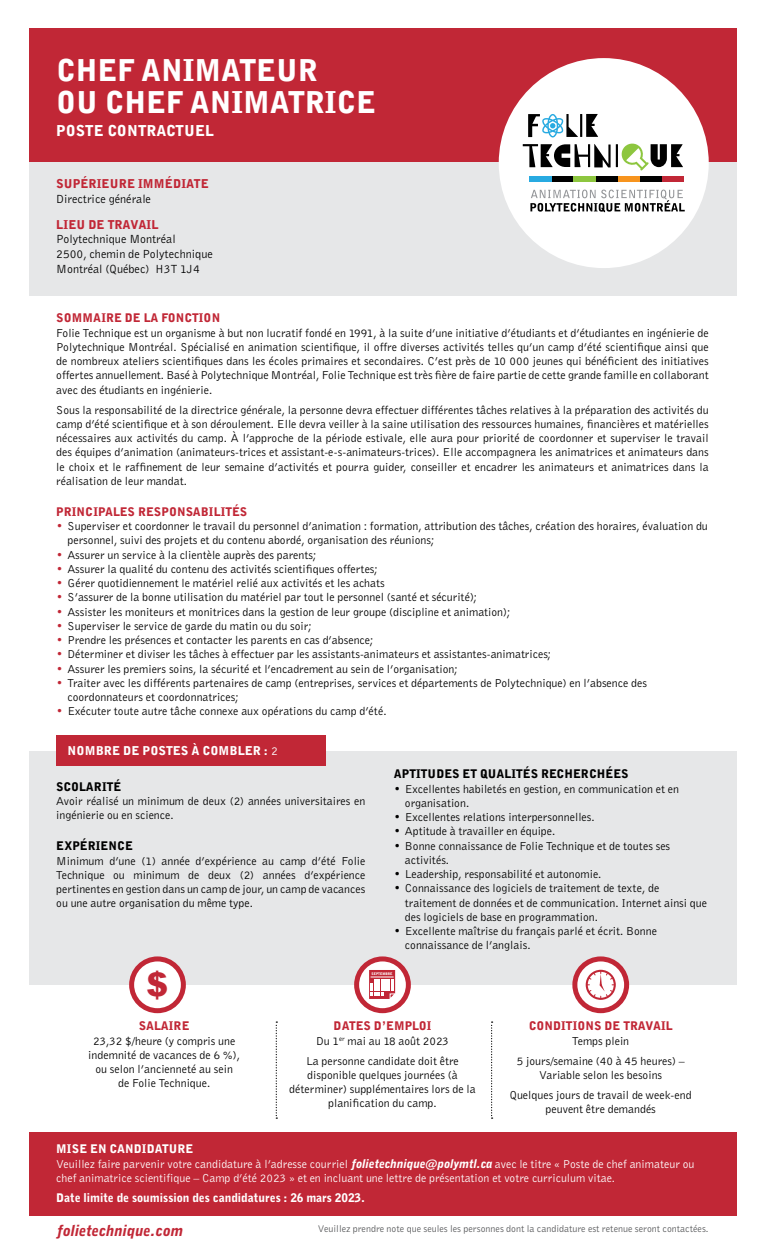
<style>
.page{position:relative;width:765px;height:1260px;background:#fff}
.page>*{position:absolute;margin:0;border:0;box-sizing:border-box;transform-origin:0 0}
.t1{font:900 32.5px "Arial";color:#c12736}
.t2{font:900 30px/32.5px "Bell Gothic";color:#fff}
.t3{font:italic 900 15px "Bell Gothic";color:#c12736}
.t4{font:900 15px "Bell Gothic";letter-spacing:.01em;color:#fff}
.t5{font:12.25px/14.6px "Bell Gothic";color:#000}
.t6{font:900 12.25px "Bell Gothic";letter-spacing:.01em;color:#c12736}
.t7{font:900 12.25px "Bell Gothic";letter-spacing:.01em;color:#fff}
.t8{font:11.88px/14.2px "Bell Gothic";color:#000}
.t9{font:11.88px/14.2px "Bell Gothic";color:#fff}
.t10{font:900 11.88px "Bell Gothic";letter-spacing:.01em;color:#c12736}
.t11{font:900 11.88px "Bell Gothic";letter-spacing:.01em;color:#000}
.t12{font:900 11.88px "Bell Gothic";color:#fff}
.t13{font:10px "Bell Gothic";color:#58595b}
.t14{font:900 3.5px "Bell Gothic";color:#fff}
.s1{color:#c12736}
.s2{font-weight:400}
.s3{font-weight:900;color:#c12736}
.s4{font-weight:900}
.s5{font-weight:900;font-style:italic}
</style>
<div class="page">
<div style="left:29px;top:751px;width:707px;height:234px;background:#e6e7e8"></div>
<div style="left:29px;top:29px;width:707px;height:133px;background:#c12736"></div>
<div style="left:29px;top:1132px;width:707px;height:84px;background:#c12736"></div>
<div style="left:29px;top:162px;width:707px;height:133px;background:#e6e7e8"></div>
<div style="left:502px;top:62px;width:203px;height:202px;background:#fff;border-radius:50%"></div>
<div style="left:661px;top:177px;width:22px;height:5px;background:#c12736"></div>
<div style="left:639px;top:177px;width:22px;height:5px;background:#000"></div>
<div style="left:617px;top:177px;width:22px;height:5px;background:#f7941e"></div>
<div style="left:595px;top:177px;width:22px;height:5px;background:#000"></div>
<div style="left:551px;top:177px;width:22px;height:5px;background:#000"></div>
<div style="left:529px;top:177px;width:22px;height:5px;background:#28aae1"></div>
<div style="left:573px;top:177px;width:22px;height:5px;background:#8dc63f"></div>
<svg style="left:530px;top:190px;width:155px;height:22px"></svg>
<svg style="left:586px;top:114px;width:12px;height:23px"></svg>
<hr style="left:580px;top:114px;width:2px;height:23px;background:#000">
<hr style="left:616px;top:144px;width:2px;height:23px;background:#000">
<svg style="left:621px;top:143px;width:62px;height:28px"></svg>
<svg style="left:523px;top:144px;width:88px;height:23px"></svg>
<svg style="left:528px;top:114px;width:50px;height:23px"></svg>
<div style="left:499px;top:58px;width:210px;height:210px;border:8px solid #fff;border-radius:50%"></div>
<svg style="left:357px;top:959px;width:51px;height:52px"></svg>
<svg style="left:369px;top:970px;width:27px;height:29px"></svg>
<div style="left:354px;top:956px;width:57px;height:57px;border:5px solid #c12736;border-radius:50%"></div>
<svg style="left:575px;top:959px;width:52px;height:52px"></svg>
<div style="left:586px;top:970px;width:30px;height:30px;border:2px solid #c12736;border-radius:50%"></div>
<svg style="left:587px;top:971px;width:28px;height:28px"></svg>
<div style="left:572px;top:956px;width:57px;height:57px;border:5px solid #c12736;border-radius:50%"></div>
<div style="left:132px;top:959px;width:51px;height:52px;background:#fff;border-radius:50%"></div>
<div style="left:129px;top:956px;width:57px;height:57px;border:5px solid #c12736;border-radius:50%"></div>
<svg style="left:276px;top:1022px;width:1px;height:97px"></svg>
<svg style="left:491px;top:1022px;width:2px;height:97px"></svg>
<div style="left:56px;top:736px;width:270px;height:30px;background:#c12736"></div>
<h2 class="t2" style="left:56px;top:54px;width:321px">CHEF ANIMATEUR<br>OU CHEF ANIMATRICE</h2>
<p class="t4" style="left:56px;top:120px;width:159px">POSTE CONTRACTUEL</p>
<p class="t6" style="left:56px;top:176px;width:154px">SUPÉRIEURE IMMÉDIATE</p>
<p class="t5" style="left:56px;top:191px;width:96px">Directrice générale</p>
<p class="t6" style="left:56px;top:216px;width:104px">LIEU DE TRAVAIL</p>
<p class="t5" style="left:56px;top:232px;width:158px">Polytechnique Montréal<br>2500, chemin de Polytechnique<br>Montréal (Québec) H3T 1J4</p>
<p class="t10" style="left:56px;top:310px;width:165px">SOMMAIRE DE LA FONCTION</p>
<p class="t8" style="left:56px;top:325px;width:654px;text-align:justify">Folie Technique est un organisme à but non lucratif fondé en 1991, à la suite d’une initiative d’étudiants et d’étudiantes en ingénierie de Polytechnique Montréal. Spécialisé en animation scientifique, il offre diverses activités telles qu’un camp d’été scientifique ainsi que de nombreux ateliers scientifiques dans les écoles primaires et secondaires. C’est près de 10 000 jeunes qui bénéficient des initiatives offertes annuellement. Basé à Polytechnique Montréal, Folie Technique est très fière de faire partie de cette grande famille en collaborant avec des étudiants en ingénierie.</p>
<p class="t8" style="left:56px;top:402px;width:654px;text-align:justify">Sous la responsabilité de la directrice générale, la personne devra effectuer différentes tâches relatives à la préparation des activités du camp d’été scientifique et à son déroulement. Elle devra veiller à la saine utilisation des ressources humaines, financières et matérielles nécessaires aux activités du camp. À l’approche de la période estivale, elle aura pour priorité de coordonner et superviser le travail des équipes d’animation (animateurs-trices et assistant-e-s-animateurs-trices). Elle accompagnera les animatrices et animateurs dans le choix et le raffinement de leur semaine d’activités et pourra guider, conseiller et encadrer les animateurs et animatrices dans la réalisation de leur mandat.</p>
<p class="t10" style="left:56px;top:504px;width:193px">PRINCIPALES RESPONSABILITÉS</p>
<p class="t8" style="left:67px;top:519px;width:642px;text-indent:-11px"><span class="s1">•</span> Superviser et coordonner le travail du personnel d’animation : formation, attribution des tâches, création des horaires, évaluation du personnel, suivi des projets et du contenu abordé, organisation des réunions;</p>
<p class="t8" style="left:56px;top:547px;width:262px"><span class="s1">•</span> Assurer un service à la clientèle auprès des parents;</p>
<p class="t8" style="left:56px;top:562px;width:323px"><span class="s1">•</span> Assurer la qualité du contenu des activités scientifiques offertes;</p>
<p class="t8" style="left:56px;top:576px;width:330px"><span class="s1">•</span> Gérer quotidiennement le matériel relié aux activités et les achats</p>
<p class="t8" style="left:56px;top:590px;width:423px"><span class="s1">•</span> S’assurer de la bonne utilisation du matériel par tout le personnel (santé et sécurité);</p>
<p class="t8" style="left:56px;top:604px;width:456px"><span class="s1">•</span> Assister les moniteurs et monitrices dans la gestion de leur groupe (discipline et animation);</p>
<p class="t8" style="left:56px;top:619px;width:257px"><span class="s1">•</span> Superviser le service de garde du matin ou du soir;</p>
<p class="t8" style="left:56px;top:633px;width:319px"><span class="s1">•</span> Prendre les présences et contacter les parents en cas d’absence;</p>
<p class="t8" style="left:56px;top:647px;width:497px"><span class="s1">•</span> Déterminer et diviser les tâches à effectuer par les assistants-animateurs et assistantes-animatrices;</p>
<p class="t8" style="left:56px;top:661px;width:403px"><span class="s1">•</span> Assurer les premiers soins, la sécurité et l’encadrement au sein de l’organisation;</p>
<p class="t8" style="left:67px;top:676px;width:581px;text-indent:-11px"><span class="s1">•</span> Traiter avec les différents partenaires de camp (entreprises, services et départements de Polytechnique) en l’absence des coordonnateurs et coordonnatrices;</p>
<p class="t8" style="left:56px;top:704px;width:332px"><span class="s1">•</span> Exécuter toute autre tâche connexe aux opérations du camp d’été.</p>
<p class="t7" style="left:68px;top:743px;width:212px">NOMBRE DE POSTES À COMBLER : <span class="s2">2</span></p>
<p class="t11" style="left:56px;top:779px;width:67px">SCOLARITÉ</p>
<p class="t8" style="left:56px;top:794px;width:311px">Avoir réalisé un minimum de deux (2) années universitaires en ingénierie ou en science.</p>
<p class="t11" style="left:56px;top:838px;width:78px">EXPÉRIENCE</p>
<p class="t8" style="left:56px;top:853px;width:311px;text-align:justify">Minimum d’une (1) année d’expérience au camp d’été Folie Technique ou minimum de deux (2) années d’expérience pertinentes en gestion dans un camp de jour, un camp de vacances ou une autre organisation du même type.</p>
<p class="t11" style="left:394px;top:766px;width:237px">APTITUDES ET QUALITÉS RECHERCHÉES</p>
<p class="t8" style="left:405px;top:781px;width:276px;text-indent:-11px">• Excellentes habiletés en gestion, en communication et en organisation.</p>
<p class="t8" style="left:394px;top:810px;width:202px">• Excellentes relations interpersonnelles.</p>
<p class="t8" style="left:394px;top:824px;width:163px">• Aptitude à travailler en équipe.</p>
<p class="t8" style="left:405px;top:838px;width:267px;text-indent:-11px">• Bonne connaissance de Folie Technique et de toutes ses activités.</p>
<p class="t8" style="left:394px;top:867px;width:209px">• Leadership, responsabilité et autonomie.</p>
<p class="t8" style="left:405px;top:881px;width:304px;text-indent:-11px">• Connaissance des logiciels de traitement de texte, de traitement de données et de communication. Internet ainsi que des logiciels de base en programmation.</p>
<p class="t8" style="left:405px;top:924px;width:253px;text-indent:-11px">• Excellente maîtrise du français parlé et écrit. Bonne connaissance de l’anglais.</p>
<h1 class="t1" style="left:147px;top:961px;width:23px">$</h1>
<p class="t10" style="left:139px;top:1018px;width:52px">SALAIRE</p>
<p class="t8" style="left:88px;top:1033px;width:153px;text-align:center">23,32 $/heure (y compris une indemnité de vacances de 6 %), ou selon l’ancienneté au sein<br>de Folie Technique.</p>
<p class="t14" style="left:372px;top:972px;width:23px">SEPTEMBRE</p>
<p class="t8" style="left:316px;top:1019px;width:134px;text-align:center"><span class="s3">DATES D’EMPLOI<br></span>Du 1<sup>er</sup> mai au 18 août 2023</p>
<p class="t8" style="left:289px;top:1053px;width:188px;text-align:center">La personne candidate doit être disponible quelques journées (à déterminer) supplémentaires lors de la planification du camp.</p>
<p class="t10" style="left:529px;top:1018px;width:145px">CONDITIONS DE TRAVAIL</p>
<p class="t8" style="left:517px;top:1031px;width:170px;line-height:19.9px;text-align:center">Temps plein<br>5 jours/semaine (40 à 45 heures) –</p>
<p class="t8" style="left:510px;top:1065px;width:183px;line-height:19.9px;text-align:center">Variable selon les besoins<br>Quelques jours de travail de week-end</p>
<p class="t8" style="left:546px;top:1102px;width:112px">peuvent être demandés</p>
<p class="t9" style="left:56px;top:1142px;width:640px"><span class="s4">MISE EN CANDIDATURE<br></span>Veuillez faire parvenir votre candidature à l’adresse courriel <span class="s5">folietechnique@polymtl.ca</span> avec le titre « Poste de chef animateur ou chef animatrice scientifique – Camp d’été 2023 » et en incluant une lettre de présentation et votre curriculum vitae.</p>
<p class="t12" style="left:56px;top:1190px;width:310px">Date limite de soumission des candidatures : 26 mars 2023.</p>
<p class="t13" style="left:318px;top:1222px;width:392px">Veuillez prendre note que seules les personnes dont la candidature est retenue seront contactées.</p>
<p class="t3" style="left:56px;top:1221px;width:128px">folietechnique.com</p>
</div>
